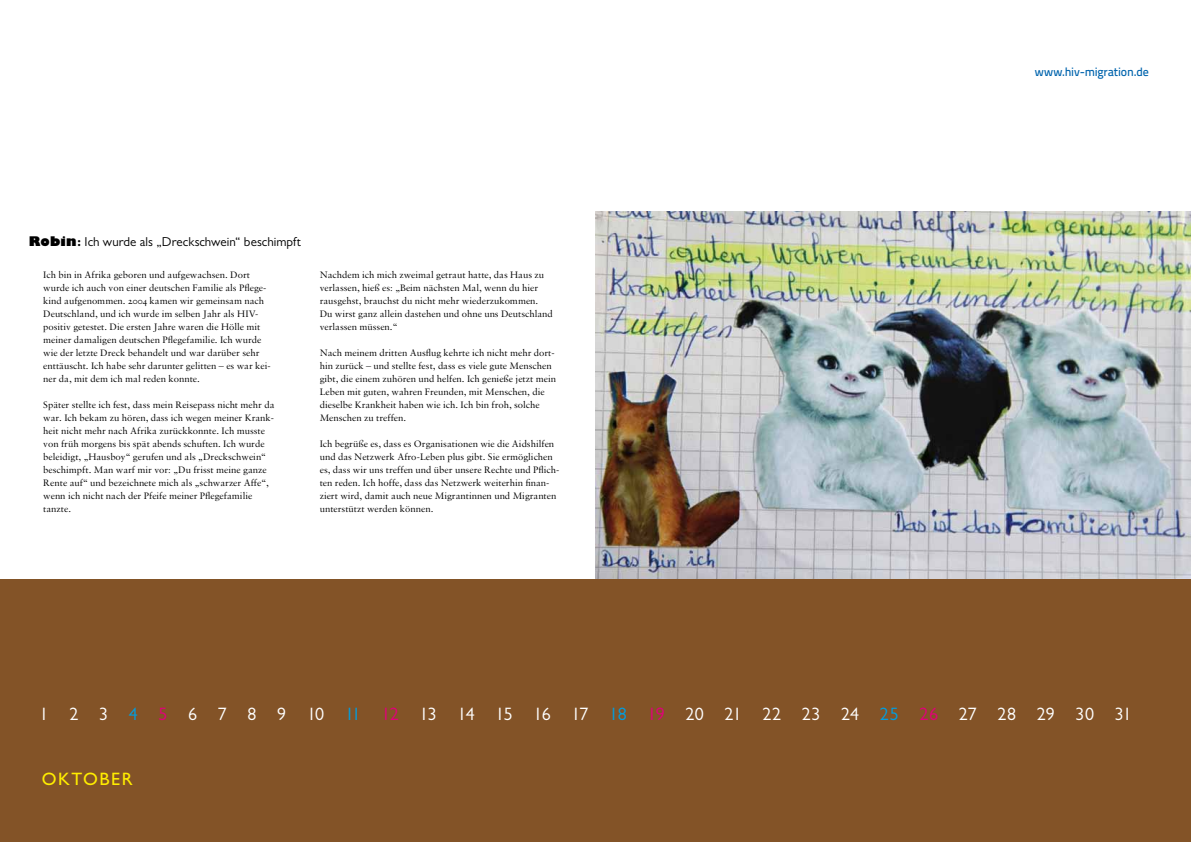
<style>
.page{position:relative;width:1191px;height:842px;background:#fff}
.page>*{position:absolute;margin:0;border:0;box-sizing:border-box;transform-origin:0 0}
.t1{font:18px "Gill Sans";letter-spacing:-.03em;color:#fff}
.t2{font:18px "M Gill Sans";letter-spacing:.085em;color:#ffed00}
.t3{font:13px "Gill Sans";letter-spacing:.005em;color:#000}
.t4{font:12px "Titillium Text 25 L 600 wt";letter-spacing:-.015em;color:#0064ad}
.t5{font:10px/13px "Sabon";color:#000}
.s1{font-weight:800}
.s2{font-family:"M Gill Sans";font-weight:700}
.s3{font-family:"M Sabon OF"}
.s4{color:#009ee0}
.s5{color:#e2007a}
</style>
<div class="page">
<img style="left:595px;top:211px;width:596px;height:368px">
<div style="left:0;top:579px;width:1191px;height:263px;background:#835327"></div>
<h2 class="t3" style="left:29px;top:234px;width:273px"><span class="s1">Robin</span><span class="s2">:</span> Ich wurde als „Dreckschwein“ beschimpft</h2>
<p class="t5" style="left:43px;top:268px;width:229px">Ich bin in Afrika geboren und aufgewachsen. Dort wurde ich auch von einer deutschen Familie als Pflege&shy;kind aufgenommen. <span class="s3">2004</span> kamen wir gemeinsam nach Deutschland, und ich wurde im selben Jahr als HIV&shy;positiv getestet. Die ersten Jahre waren die Hölle mit meiner damaligen deutschen Pflegefamilie. Ich wurde wie der letzte Dreck behandelt und war darüber sehr enttäuscht. Ich habe sehr darunter gelitten – es war kei&shy;ner da, mit dem ich mal reden konnte.</p>
<p class="t5" style="left:43px;top:398px;width:233px">Später stellte ich fest, dass mein Reisepass nicht mehr da war. Ich bekam zu hören, dass ich wegen meiner Krank&shy;heit nicht mehr nach Afrika zurückkonnte. Ich musste von früh morgens bis spät abends schuften. Ich wurde beleidigt, „Hausboy“ gerufen und als „Dreckschwein“ beschimpft. Man warf mir vor: „Du frisst meine ganze Rente auf“ und bezeichnete mich als „schwarzer Affe“, wenn ich nicht nach der Pfeife meiner Pflegefamilie tanzte.</p>
<p class="t5" style="left:320px;top:268px;width:235px">Nachdem ich mich zweimal getraut hatte, das Haus zu verlassen, hieß es: „Beim nächsten Mal, wenn du hier rausgehst, brauchst du nicht mehr wiederzukommen.<br>Du wirst ganz allein dastehen und ohne uns Deutschland verlassen müssen.“</p>
<p class="t5" style="left:320px;top:346px;width:238px">Nach meinem dritten Ausflug kehrte ich nicht mehr dort&shy;hin zurück – und stellte fest, dass es viele gute Menschen gibt, die einem zuhören und helfen. Ich genieße jetzt mein Leben mit guten, wahren Freunden, mit Menschen, die dieselbe Krankheit haben wie ich. Ich bin froh, solche Menschen zu treffen.</p>
<p class="t5" style="left:320px;top:437px;width:241px">Ich begrüße es, dass es Organisationen wie die Aidshilfen und das Netzwerk Afro-Leben plus gibt. Sie ermöglichen es, dass wir uns treffen und über unsere Rechte und Pflich&shy;ten reden. Ich hoffe, dass das Netzwerk weiterhin finan&shy;ziert wird, damit auch neue Migrantinnen und Migranten unterstützt werden können.</p>
<p class="t4" style="left:1034px;top:62px;width:116px">www.hiv-migration.de</p>
<h1 class="t1" style="left:40px;top:703px;width:1093px">1 2 3 <span class="s4">4</span> <span class="s5">5</span> 6 7 8 9 10 <span class="s4">11</span> <span class="s5">12</span> 13 14 15 16 17 <span class="s4">18</span> <span class="s5">19</span> 20 21 22 23 24 <span class="s4">25</span> <span class="s5">26</span> 27 28 29 30 31</h1>
<h1 class="t2" style="left:42px;top:769px;width:92px">OKTOBER</h1>
</div>
